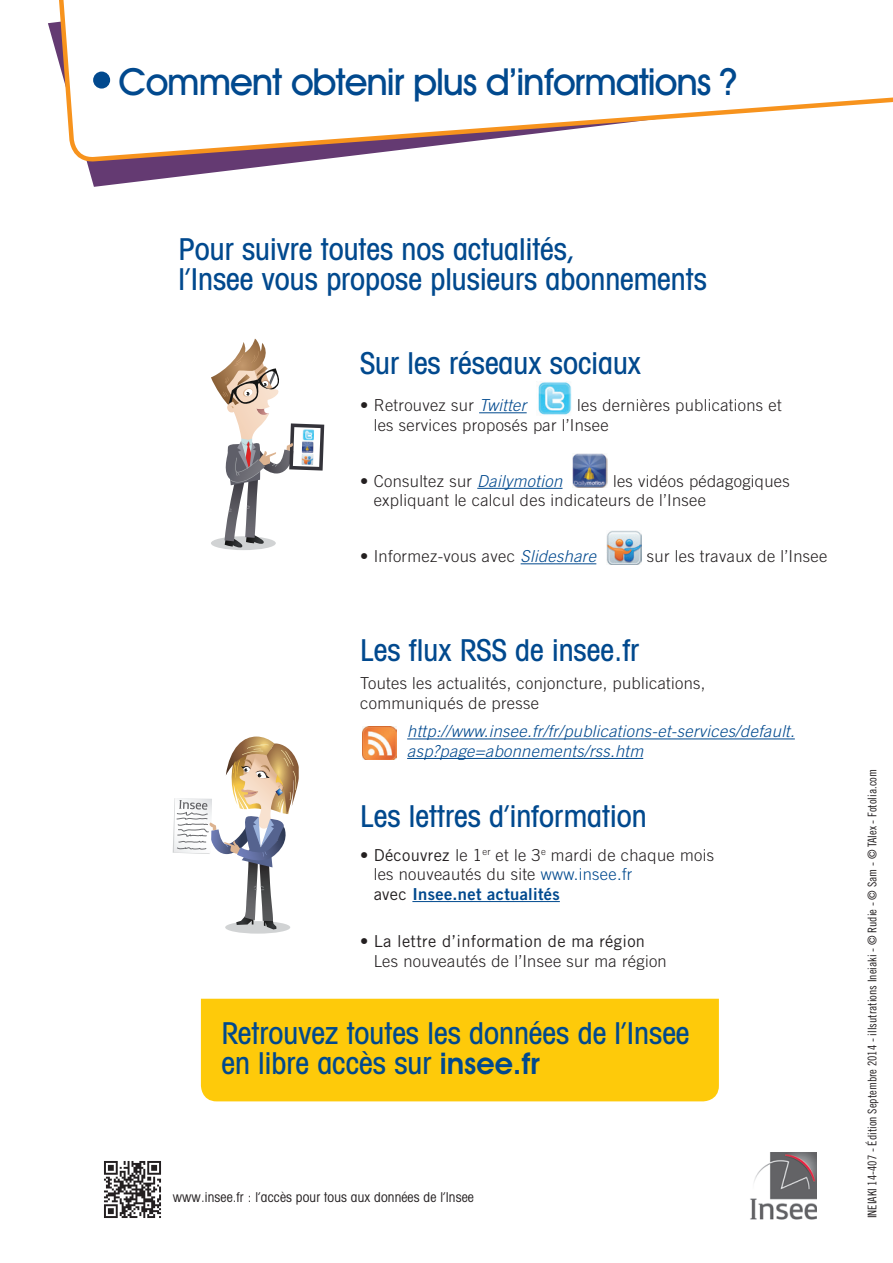
<style>
.page{position:relative;width:893px;height:1263px;background:#fff}
.page>*{position:absolute;margin:0;border:0;box-sizing:border-box;transform-origin:0 0}
.t1{font:500 37.5px "Avant Garde IT Cby BT";letter-spacing:-.03em;color:#01498e}
.t2{font:500 condensed 30px/30px "Avant Garde IT Cby BT";color:#01498e}
.t3{font:300 16.5px/19.5px "Trade Gothic";letter-spacing:.02em;color:#231f20}
.t4{font:italic 300 16.5px/19.5px "Trade Gothic";letter-spacing:.02em;color:#01498e}
.t5{font:16.5px "Trade Gothic Bold Two";letter-spacing:.02em;color:#01498e}
.t6{font:condensed 13.5px "Avant Garde IT Cby BT";letter-spacing:.01em;color:#231f20}
.t7{font:12px "Trade Gothic Cond Eighteen";color:#231f20}
.s1{font-style:italic;color:#01498e}
.s2{font-weight:400}
.s3{color:#01498e}
.s4{font-family:"Trade Gothic";color:#231f20}
.s5{font-weight:600;font-stretch:normal}
</style>
<div class="page">
<svg style="left:51px;top:0;width:842px;height:187px"></svg>
<hr style="left:412px;top:901px;width:148px;height:1px;background:#01498e">
<hr style="left:407px;top:738px;width:388px;height:1px;background:#01498e">
<hr style="left:407px;top:758px;width:236px;height:1px;background:#01498e">
<div style="left:93px;top:72px;width:17px;height:17px;background:#01498e;border-radius:50%"></div>
<hr style="left:479px;top:412px;width:48px;height:1px;background:#01498e">
<hr style="left:477px;top:488px;width:85px;height:1px;background:#01498e">
<hr style="left:521px;top:563px;width:75px;height:1px;background:#01498e">
<img style="left:750px;top:1152px;width:67px;height:68px">
<img style="left:104px;top:1161px;width:57px;height:57px">
<img style="left:536px;top:381px;width:35px;height:34px">
<img style="left:572px;top:453px;width:35px;height:34px">
<img style="left:606px;top:530px;width:35px;height:35px">
<img style="left:363px;top:727px;width:34px;height:33px">
<div style="left:201px;top:999px;width:518px;height:102px;background:#feca0a"></div>
<svg style="left:211px;top:536px;width:65px;height:14px"></svg>
<svg style="left:211px;top:339px;width:113px;height:210px"></svg>
<div style="left:225px;top:921px;width:65px;height:13px;background:#d1d3d4;border-radius:50%"></div>
<svg style="left:173px;top:736px;width:126px;height:193px"></svg>
<h1 class="t1" style="left:119px;top:58px;width:621px">Comment obtenir plus d’informations ?</h1>
<h2 class="t2" style="left:179px;top:234px;width:530px">Pour suivre toutes nos actualités,<br>l’Insee vous propose plusieurs abonnements</h2>
<h2 class="t2" style="left:360px;top:348px;width:282px">Sur les réseaux sociaux</h2>
<p class="t3" style="left:360px;top:395px;width:168px">• Retrouvez sur <span class="s1">Twitter</span></p>
<p class="t3" style="left:374px;top:395px;width:409px;text-indent:203px">les dernières publications et les services proposés par l’Insee</p>
<p class="t3" style="left:360px;top:471px;width:203px">• Consultez sur <span class="s1">Dailymotion</span></p>
<p class="t3" style="left:374px;top:471px;width:418px;text-indent:239px">les vidéos pédagogiques expliquant le calcul des indicateurs de l’Insee</p>
<p class="t3" style="left:360px;top:546px;width:237px">• Informez-vous avec <span class="s1">Slideshare</span></p>
<p class="t3" style="left:647px;top:546px;width:182px">sur les travaux de l’Insee</p>
<h2 class="t2" style="left:360px;top:635px;width:281px">Les flux RSS de insee.fr</h2>
<p class="t3" style="left:360px;top:673px;width:347px">Toutes les actualités, conjoncture, publications, communiqués de presse</p>
<p class="t4" style="left:407px;top:721px;width:389px">http://www.insee.fr/fr/publications-et-services/default. asp?page=abonnements/rss.htm</p>
<h2 class="t2" style="left:360px;top:801px;width:288px">Les lettres d’information</h2>
<p class="t3" style="left:374px;top:845px;width:342px;text-indent:-13px">• <span class="s2">Découvrez</span> le 1<sup>er</sup> et le 3<sup>e</sup> mardi de chaque mois les nouveautés du site <span class="s3">www.insee.fr</span></p>
<p class="t5" style="left:374px;top:884px;width:188px"><span class="s4">avec</span> Insee.net actualités</p>
<p class="t3" style="left:374px;top:931px;width:295px;text-indent:-13px">• <span class="s2">La lettre d’information de ma région<br></span>Les nouveautés de l’Insee sur ma région</p>
<h2 class="t2" style="left:221px;top:1017px;width:470px">Retrouvez toutes les données de l’Insee en libre accès sur <span class="s5">insee.fr</span></h2>
<p class="t6" style="left:173px;top:1189px;width:303px">www.insee.fr : l’accès pour tous aux données de l’Insee</p>
<p class="t7" style="left:865px;top:1218px;width:451px;rotate:-90deg">INEIAKI 14-407 - Édition Septembre 2014 - illsutrations Ineiaki - © Rudie - © Sam - © TAlex - Fotolia.com</p>
</div>
